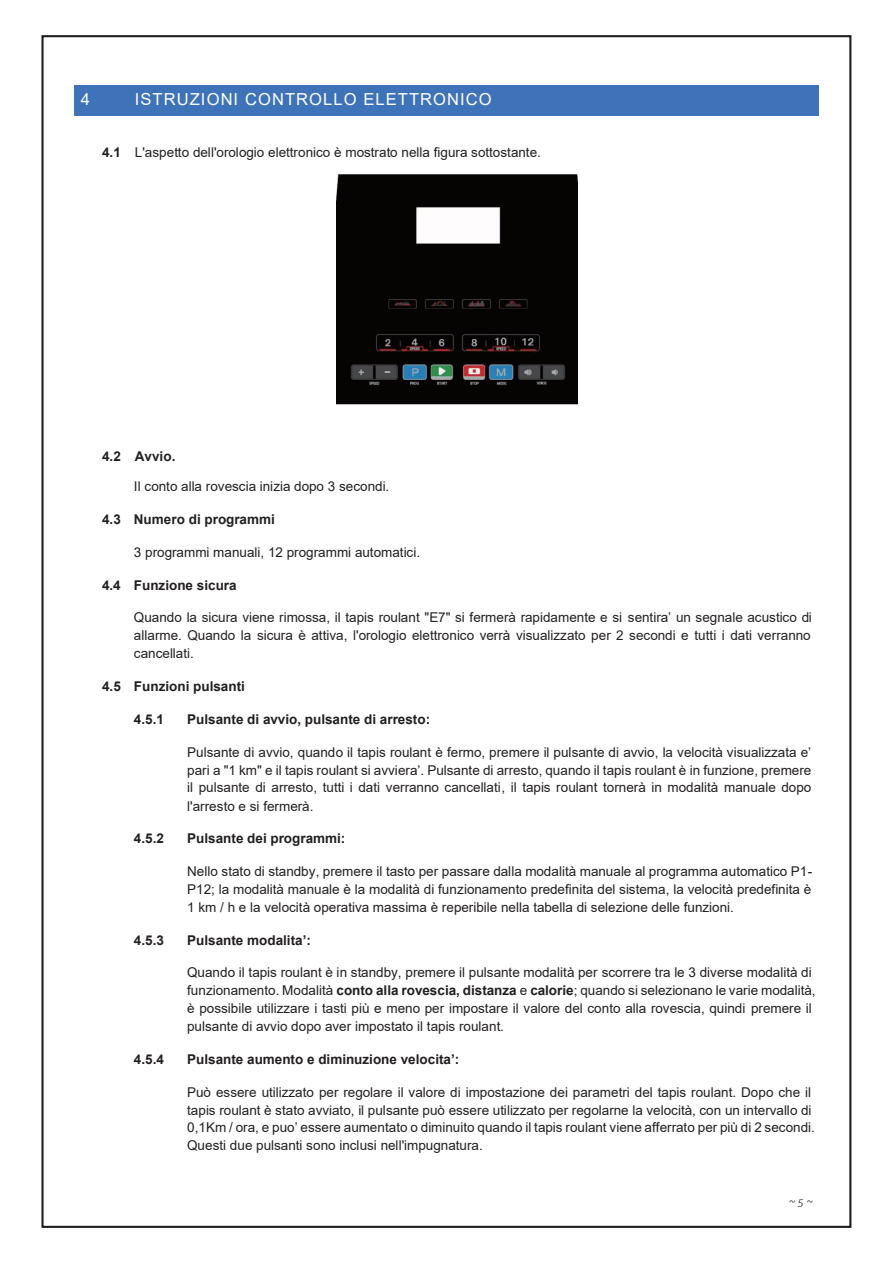
<style>
.page{position:relative;width:893px;height:1263px;background:#fff}
.page>*{position:absolute;margin:0;border:0;box-sizing:border-box;transform-origin:0 0}
.t1{font:16.5px "Arial";letter-spacing:.06em;color:#fff}
.t2{font:13.5px/18px "Arial";color:#231f20;text-align:justify}
.t3{font:700 13.5px "Arial";color:#231f20}
.t4{font:italic 300 12px "Calibri";color:#231f20}
.s1{font-weight:700}
</style>
<div class="page">
<div style="left:79px;top:89px;width:735px;height:22px;background:#3e72b9"></div>
<svg style="left:74px;top:85px;width:5px;height:4px"></svg>
<hr style="left:79px;top:85px;width:735px;height:4px;background:#3e72b9">
<svg style="left:814px;top:85px;width:5px;height:4px"></svg>
<svg style="left:74px;top:111px;width:5px;height:5px"></svg>
<div style="left:79px;top:111px;width:735px;height:5px;background:#3e72b9"></div>
<svg style="left:814px;top:111px;width:5px;height:5px"></svg>
<div style="left:74px;top:89px;width:5px;height:22px;background:#3e72b9"></div>
<div style="left:814px;top:89px;width:5px;height:22px;background:#3e72b9"></div>
<img style="left:337px;top:174px;width:241px;height:231px">
<p class="t1" style="left:81px;top:88px;width:11px">4</p>
<p class="t1" style="left:135px;top:88px;width:358px">ISTRUZIONI CONTROLLO ELETTRONICO</p>
<p class="t2" style="left:102px;top:143px;width:440px"><span class="s1">4.1</span> L'aspetto dell'orologio elettronico è mostrato nella figura sottostante.</p>
<p class="t3" style="left:102px;top:447px;width:75px">4.2 Avvio.</p>
<p class="t2" style="left:134px;top:477px;width:257px">Il conto alla rovescia inizia dopo 3 secondi.</p>
<p class="t3" style="left:102px;top:510px;width:174px">4.3 Numero di programmi</p>
<p class="t2" style="left:134px;top:543px;width:288px">3 programmi manuali, 12 programmi automatici.</p>
<p class="t3" style="left:102px;top:576px;width:136px">4.4 Funzione sicura</p>
<p class="t2" style="left:134px;top:609px;width:679px">Quando la sicura viene rimossa, il tapis roulant "E7" si fermerà rapidamente e si sentira’ un segnale acustico di allarme. Quando la sicura è attiva, l'orologio elettronico verrà visualizzato per 2 secondi e tutti i dati verranno cancellati.</p>
<p class="t3" style="left:102px;top:677px;width:144px">4.5 Funzioni pulsanti</p>
<p class="t3" style="left:134px;top:710px;width:32px">4.5.1</p>
<p class="t3" style="left:187px;top:710px;width:244px">Pulsante di avvio, pulsante di arresto:</p>
<p class="t2" style="left:187px;top:743px;width:626px">Pulsante di avvio, quando il tapis roulant è fermo, premere il pulsante di avvio, la velocità visualizzata e’ pari a "1 km" e il tapis roulant si avviera’. Pulsante di arresto, quando il tapis roulant è in funzione, premere il pulsante di arresto, tutti i dati verranno cancellati, il tapis roulant tornerà in modalità manuale dopo l'arresto e si fermerà.</p>
<p class="t3" style="left:134px;top:829px;width:32px">4.5.2</p>
<p class="t3" style="left:187px;top:829px;width:160px">Pulsante dei programmi:</p>
<p class="t2" style="left:187px;top:862px;width:627px">Nello stato di standby, premere il tasto per passare dalla modalità manuale al programma automatico P1- P12; la modalità manuale è la modalità di funzionamento predefinita del sistema, la velocità predefinita è 1 km / h e la velocità operativa massima è reperibile nella tabella di selezione delle funzioni.</p>
<p class="t3" style="left:134px;top:931px;width:32px">4.5.3</p>
<p class="t3" style="left:187px;top:931px;width:125px">Pulsante modalita’:</p>
<p class="t2" style="left:187px;top:964px;width:630px;text-align:left">Quando il tapis roulant è in standby, premere il pulsante modalità per scorrere tra le 3 diverse modalità di funzionamento. Modalità <span class="s1">conto alla rovescia, distanza</span> e <span class="s1">calorie</span>; quando si selezionano le varie modalità, è possibile utilizzare i tasti più e meno per impostare il valore del conto alla rovescia, quindi premere il pulsante di avvio dopo aver impostato il tapis roulant.</p>
<p class="t3" style="left:134px;top:1050px;width:32px">4.5.4</p>
<p class="t3" style="left:187px;top:1050px;width:274px">Pulsante aumento e diminuzione velocita’:</p>
<p class="t2" style="left:187px;top:1083px;width:629px;text-align:left">Può essere utilizzato per regolare il valore di impostazione dei parametri del tapis roulant. Dopo che il tapis roulant è stato avviato, il pulsante può essere utilizzato per regolarne la velocità, con un intervallo di 0,1Km / ora, e puo’ essere aumentato o diminuito quando il tapis roulant viene afferrato per più di 2 secondi.<br>Questi due pulsanti sono inclusi nell'impugnatura.</p>
<p class="t4" style="left:789px;top:1195px;width:25px">~5~</p>
</div>
